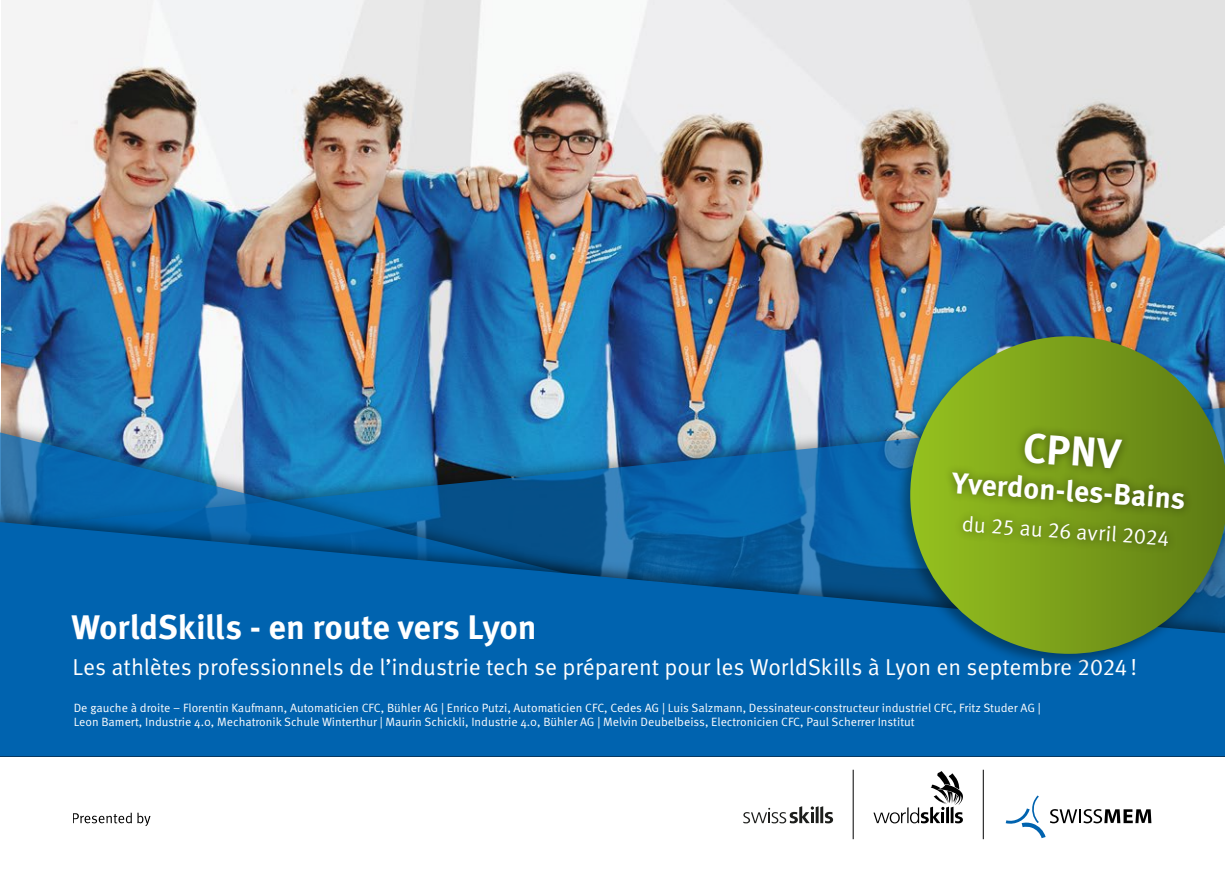
<style>
.page{position:relative;width:1225px;height:874px;background:#fff}
.page>*{position:absolute;margin:0;border:0;box-sizing:border-box;transform-origin:0 0}
.t1{font:700 41.6px "Meta OT";color:#fff}
.t2{font:700 34px "Meta OT";letter-spacing:-.01em;color:#fff}
.t3{font:700 29.6px "Meta OT";color:#fff}
.t4{font:23px "Meta OT";letter-spacing:-.005em;color:#fff}
.t5{font:21.4px "Meta OT";color:#fff}
.t6{font:12px/14.4px "Meta OT";color:#fff}
</style>
<div class="page">
<img style="left:1px;top:0;width:1224px;height:322px">
<img style="left:0;top:322px;width:1225px;height:120px">
<img style="left:0;top:442px;width:895px;height:80px">
<svg style="left:0;top:522px;width:1225px;height:233px;background:#0161aa"></svg>
<svg style="left:1005px;top:795px;width:146px;height:42px"></svg>
<svg style="left:873px;top:771px;width:90px;height:52px"></svg>
<svg style="left:743px;top:806px;width:90px;height:17px"></svg>
<hr style="left:853px;top:769px;width:1px;height:69px;background:#000">
<hr style="left:983px;top:769px;width:1px;height:69px;background:#000">
<svg style="left:74px;top:812px;width:76px;height:13px"></svg>
<div style="left:895px;top:331px;width:330px;height:337px;background:#000;opacity:.36"></div>
<svg style="left:910px;top:336px;width:315px;height:317px;background:#5d8d42"></svg>
<div style="left:943px;top:423px;width:250px;height:131px;background:#000;opacity:.5"></div>
<h1 class="t1" style="left:1024px;top:421px;width:99px;rotate:4deg">CPNV</h1>
<h3 class="t3" style="left:953px;top:463px;width:235px;rotate:4deg">Yverdon-les-Bains</h3>
<h3 class="t5" style="left:963px;top:510px;width:209px;rotate:4deg">du 25 au 26 avril 2024</h3>
<h2 class="t2" style="left:71px;top:605px;width:467px">WorldSkills - en route vers Lyon</h2>
<h3 class="t4" style="left:72px;top:652px;width:1066px">Les athlètes professionnels de l’industrie tech se préparent pour les WorldSkills à Lyon en septembre 2024!</h3>
<p class="t6" style="left:74px;top:700px;width:968px">De gauche à droite – Florentin Kaufmann, Automaticien CFC, Bühler AG | Enrico Putzi, Automaticien CFC, Cedes AG | Luis Salzmann, Dessinateur-constructeur industriel CFC, Fritz Studer AG |<br>Leon Bamert, Industrie 4.0, Mechatronik Schule Winterthur | Maurin Schickli, Industrie 4.0, Bühler AG | Melvin Deubelbeiss, Electronicien CFC, Paul Scherrer Institut</p>
</div>
